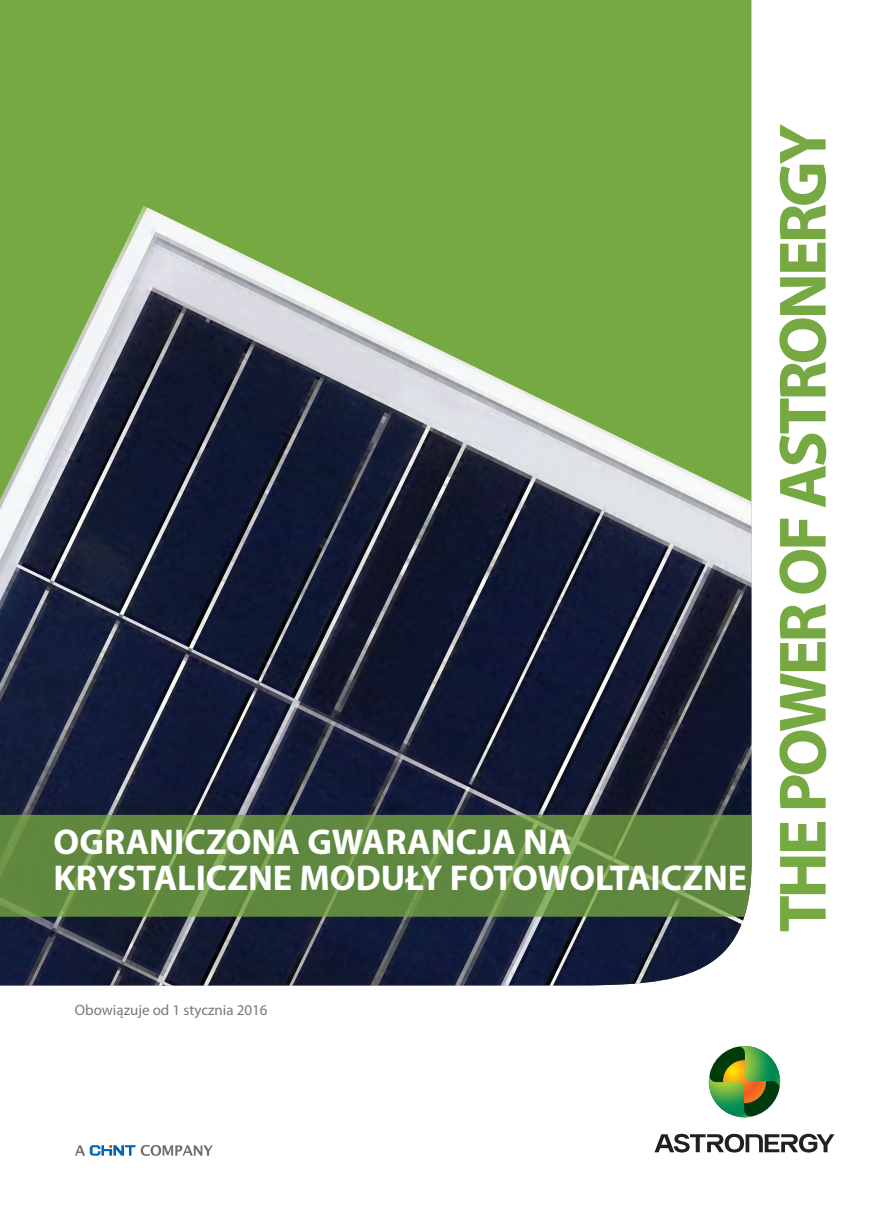
<style>
.page{position:relative;width:893px;height:1212px;background:#fff}
.page>*{position:absolute;margin:0;border:0;box-sizing:border-box;transform-origin:0 0}
.t1{font:700 67.5px "Myriad Pro";letter-spacing:-.05em;color:#77a942}
.t2{font:700 36px/36px "Myriad Pro";color:#fff}
.t3{font:15px "Myriad Pro";color:#76787b}
</style>
<div class="page">
<div style="left:0;top:0;width:751px;height:54px;background:#77a942"></div>
<img style="left:0;top:54px;width:751px;height:931px">
<svg style="left:654px;top:1134px;width:180px;height:18px"></svg>
<svg style="left:709px;top:1046px;width:71px;height:71px"></svg>
<svg style="left:75px;top:1145px;width:138px;height:11px"></svg>
<svg style="left:0;top:815px;width:751px;height:102px;background:#618940"></svg>
<p class="t2" style="left:54px;top:823px;width:695px">OGRANICZONA GWARANCJA NA<br>KRYSTALICZNE MODUŁY FOTOWOLTAICZNE</p>
<p class="t3" style="left:75px;top:1001px;width:194px">Obowiązuje od 1 stycznia 2016</p>
<h1 class="t1" style="left:759px;top:932px;width:810px;rotate:-90deg">THE POWER OF ASTRONERGY</h1>
</div>
